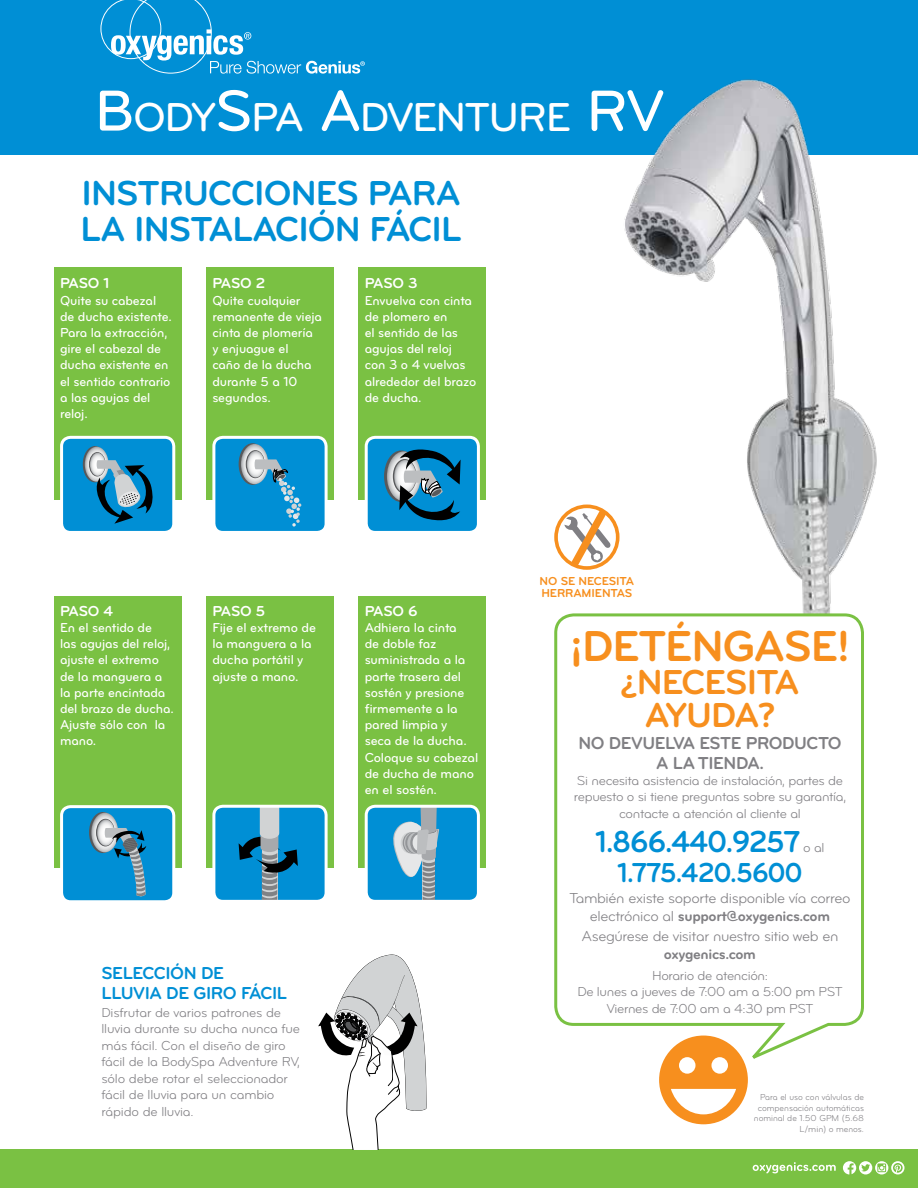
<style>
.page{position:relative;width:918px;height:1188px;background:#fff}
.page>*{position:absolute;margin:0;border:0;box-sizing:border-box;transform-origin:0 0}
.t1{font:45px "Bryant Bold Alternate";letter-spacing:-.025em;color:#f78f1e}
.t2{font:42px "Bryant Medium Alternate";letter-spacing:-.045em;color:#fff}
.t3{font:36px/36px "Bryant Bold Alternate";letter-spacing:-.025em;color:#008fd5}
.t4{font:36px/33px "Bryant Bold Alternate";letter-spacing:-.025em;color:#f78f1e;text-align:center}
.t5{font:31.5px "Bryant Bold Alternate";letter-spacing:-.025em;color:#008fd5;scale:.92 1}
.t6{font:28.5px "Bryant Bold Alternate";letter-spacing:-.025em;color:#008fd5;scale:.92 1}
.t7{font:18px/19.5px "Bryant Bold Alternate";letter-spacing:-.025em;color:#807f83;text-align:center}
.t8{font:18px/19.5px "Bryant Bold Alternate";letter-spacing:-.025em;color:#008fd5}
.t9{font:15px "Bryant Regular Alternate";letter-spacing:-.025em;color:#807f83}
.t10{font:15px "Bryant Bold Alternate";letter-spacing:-.025em;color:#807f83}
.t11{font:15px "Bryant Bold Alternate";letter-spacing:-.02em;color:#fff}
.t12{font:13.5px/16.2px "Bryant Medium Alternate";letter-spacing:-.01em;color:#fff}
.t13{font:13.5px/16.5px "Bryant Regular Alternate";letter-spacing:-.025em;color:#807f83;text-align:center}
.t14{font:12px/12px "Bryant Bold Alternate";letter-spacing:-.01em;color:#f78f1e}
.t15{font:9px/10.5px "Bryant Regular Alternate";color:#807f83;text-align:right;scale:.95 1}
.s1{font-size:60px}
.s2{font-family:"Bryant Regular Alternate"}
</style>
<div class="page">
<div style="left:0;top:0;width:918px;height:155px;background:#008fd5"></div>
<svg style="left:100px;top:0;width:265px;height:74px"></svg>
<img style="left:613px;top:79px;width:264px;height:533px">
<div style="left:0;top:1149px;width:918px;height:39px;background:#7ac143"></div>
<div style="left:554px;top:505px;width:66px;height:65px;border:4px solid #f78f1e;border-radius:50%"></div>
<svg style="left:564px;top:504px;width:49px;height:66px"></svg>
<div style="left:54px;top:268px;width:127px;height:232px;background:#7ac143"></div>
<div style="left:206px;top:268px;width:128px;height:232px;background:#7ac143"></div>
<div style="left:359px;top:268px;width:127px;height:232px;background:#7ac143"></div>
<div style="left:54px;top:597px;width:127px;height:271px;background:#7ac143"></div>
<div style="left:206px;top:597px;width:128px;height:271px;background:#7ac143"></div>
<div style="left:359px;top:597px;width:127px;height:271px;background:#7ac143"></div>
<div style="left:62px;top:437px;width:112px;height:95px;background:#008fd5;border-radius:9px"></div>
<div style="left:60px;top:436px;width:115px;height:98px;border:3px solid #fff;border-radius:9px"></div>
<div style="left:62px;top:807px;width:112px;height:95px;background:#008fd5;border-radius:9px"></div>
<div style="left:60px;top:805px;width:115px;height:98px;border:3px solid #fff;border-radius:9px"></div>
<div style="left:214px;top:437px;width:112px;height:95px;background:#008fd5;border-radius:9px"></div>
<div style="left:212px;top:436px;width:116px;height:98px;border:3px solid #fff;border-radius:9px"></div>
<div style="left:366px;top:437px;width:112px;height:95px;background:#008fd5;border-radius:9px"></div>
<div style="left:365px;top:436px;width:115px;height:98px;border:3px solid #fff;border-radius:9px"></div>
<div style="left:83px;top:447px;width:23px;height:35px;background:#3e687d;border-radius:50%"></div>
<div style="left:83px;top:446px;width:24px;height:36px;border:1px solid #58595b;border-radius:50%"></div>
<svg style="left:85px;top:447px;width:68px;height:77px"></svg>
<div style="left:239px;top:443px;width:27px;height:42px;border:1px solid #58595b;border-radius:50%"></div>
<svg style="left:241px;top:444px;width:61px;height:83px"></svg>
<div style="left:384px;top:450px;width:34px;height:52px;border:2px solid #58595b;border-radius:50%"></div>
<svg style="left:387px;top:449px;width:74px;height:72px"></svg>
<div style="left:89px;top:812px;width:27px;height:41px;border:1px solid #58595b;border-radius:50%"></div>
<svg style="left:91px;top:813px;width:55px;height:84px"></svg>
<div style="left:659px;top:1036px;width:89px;height:88px;background:#f78f1e;border-radius:50%"></div>
<svg style="left:671px;top:1089px;width:65px;height:25px"></svg>
<div style="left:679px;top:1057px;width:17px;height:17px;background:#fff;border-radius:50%"></div>
<div style="left:711px;top:1057px;width:17px;height:17px;background:#fff;border-radius:50%"></div>
<svg style="left:554px;top:612px;width:310px;height:454px"></svg>
<svg style="left:843px;top:1161px;width:62px;height:13px"></svg>
<svg style="left:753px;top:1162px;width:83px;height:11px"></svg>
<svg style="left:318px;top:954px;width:109px;height:195px"></svg>
<div style="left:214px;top:806px;width:112px;height:95px;background:#008fd5;border-radius:9px"></div>
<svg style="left:239px;top:809px;width:59px;height:90px"></svg>
<div style="left:212px;top:805px;width:116px;height:98px;border:3px solid #fff;border-radius:9px"></div>
<div style="left:366px;top:806px;width:112px;height:95px;background:#008fd5;border-radius:9px"></div>
<svg style="left:393px;top:809px;width:47px;height:90px"></svg>
<div style="left:365px;top:805px;width:115px;height:98px;border:3px solid #fff;border-radius:9px"></div>
<h2 class="t2" style="left:94px;top:91px;width:529px"><span class="s1">B</span>ODY<span class="s1">S</span>PA <span class="s1">A</span>DVENTURE <span class="s1">RV</span></h2>
<h3 class="t3" style="left:81px;top:175px;width:383px">INSTRUCCIONES PARA<br>LA INSTALACIÓN FÁCIL</h3>
<p class="t11" style="left:60px;top:274px;width:51px">PASO 1</p>
<p class="t12" style="left:60px;top:292px;width:113px">Quite su cabezal de ducha existente.<br>Para la extracción, gire el cabezal de ducha existente en el sentido contrario a las agujas del reloj.</p>
<p class="t11" style="left:212px;top:274px;width:54px">PASO 2</p>
<p class="t12" style="left:212px;top:292px;width:111px">Quite cualquier remanente de vieja cinta de plomería y enjuague el<br>caño de la ducha durante 5 a 10 segundos.</p>
<p class="t11" style="left:365px;top:274px;width:54px">PASO 3</p>
<p class="t12" style="left:365px;top:292px;width:113px">Envuelva con cinta de plomero en<br>el sentido de las agujas del reloj<br>con 3 o 4 vuelvas alrededor del brazo de ducha.</p>
<p class="t11" style="left:60px;top:601px;width:54px">PASO 4</p>
<p class="t12" style="left:60px;top:619px;width:115px">En el sentido de<br>las agujas del reloj, ajuste el extremo de la manguera a la parte encintada del brazo de ducha.<br>Ajuste sólo con la mano.</p>
<p class="t11" style="left:212px;top:601px;width:54px">PASO 5</p>
<p class="t12" style="left:212px;top:619px;width:105px">Fije el extremo de la manguera a la ducha portátil y ajuste a mano.</p>
<h3 class="t8" style="left:102px;top:964px;width:187px">SELECCIÓN DE<br>LLUVIA DE GIRO FÁCIL</h3>
<p class="t13" style="left:102px;top:1004px;width:200px;text-align:left">Disfrutar de varios patrones de lluvia durante su ducha nunca fue más fácil. Con el diseño de giro fácil de la BodySpa Adventure RV, sólo debe rotar el seleccionador fácil de lluvia para un cambio rápido de lluvia.</p>
<p class="t14" style="left:540px;top:575px;width:96px">NO SE NECESITA<br>HERRAMIENTAS</p>
<p class="t11" style="left:365px;top:601px;width:54px">PASO 6</p>
<p class="t12" style="left:365px;top:619px;width:115px">Adhiera la cinta<br>de doble faz suministrada a la parte trasera del sostén y presione firmemente a la pared limpia y<br>seca de la ducha.<br>Coloque su cabezal de ducha de mano en el sostén.</p>
<h1 class="t1" style="left:570px;top:618px;width:282px">¡DETÉNGASE!</h1>
<h3 class="t4" style="left:621px;top:666px;width:180px">¿NECESITA<br>AYUDA?</h3>
<h3 class="t7" style="left:578px;top:734px;width:265px">NO DEVUELVA ESTE PRODUCTO<br>A LA TIENDA.</h3>
<p class="t13" style="left:574px;top:773px;width:274px">Si necesita asistencia de instalación, partes de repuesto o si tiene preguntas sobre su garantía, contacte a atención al cliente al</p>
<h3 class="t5" style="left:595px;top:822px;width:224px">1.866.440.9257</h3>
<p class="t13" style="left:803px;top:839px;width:23px">o al</p>
<h3 class="t6" style="left:617px;top:855px;width:203px">1.775.420.5600</h3>
<p class="t9" style="left:569px;top:889px;width:283px">También existe soporte disponible vía correo</p>
<p class="t10" style="left:590px;top:906px;width:242px"><span class="s2">electrónico al</span> support@oxygenics.com</p>
<p class="t9" style="left:582px;top:928px;width:258px">Asegúrese de visitar nuestro sitio web en</p>
<p class="t10" style="left:664px;top:945px;width:94px">oxygenics.com</p>
<p class="t13" style="left:577px;top:968px;width:267px">Horario de atención:<br>De lunes a jueves de 7:00 am a 5:00 pm PST<br>Viernes de 7:00 am a 4:30 pm PST</p>
<p class="t15" style="left:754px;top:1092px;width:117px">Para el uso con válvulas de compensación automáticas nominal de 1.50 GPM (5.68<br>L/min) o menos.</p>
</div>
